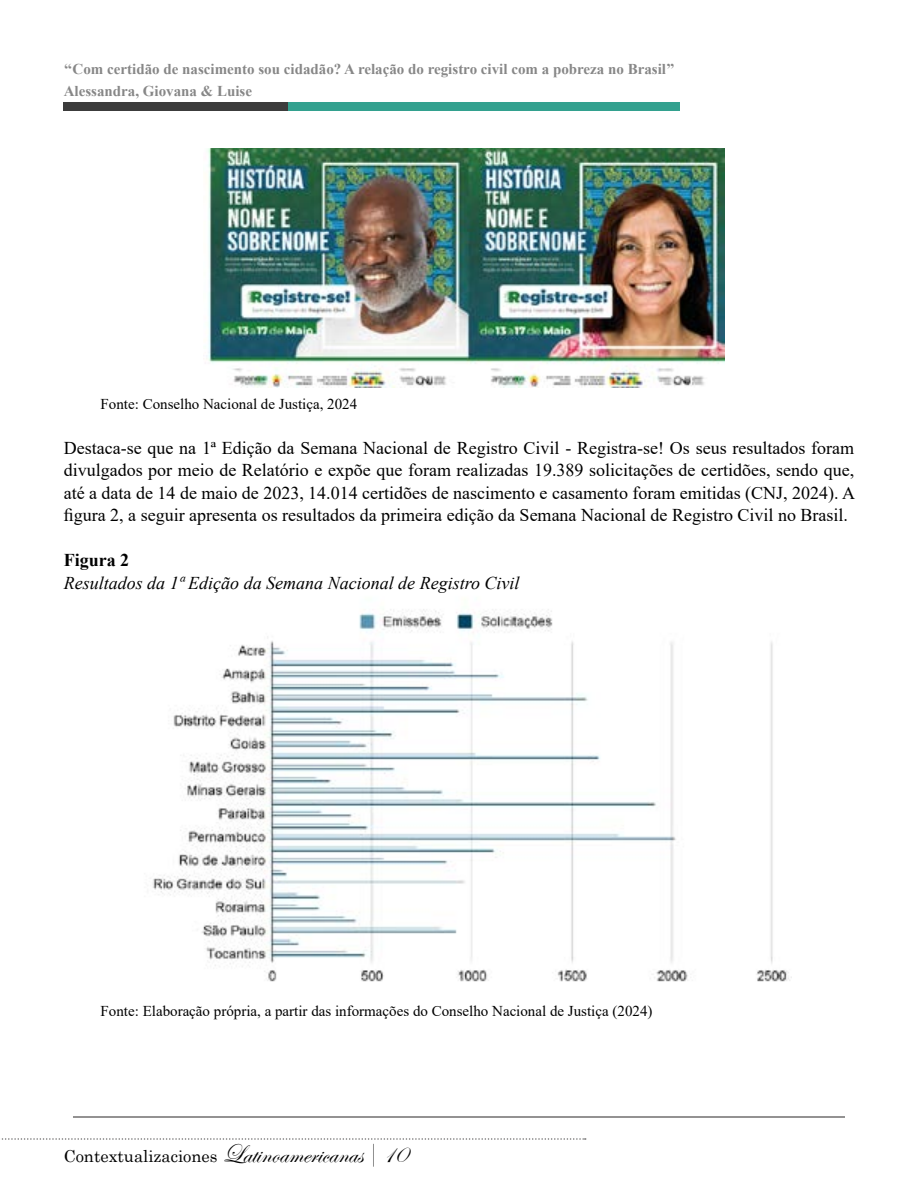
<style>
.page{position:relative;width:918px;height:1188px;background:#fff}
.page>*{position:absolute;margin:0;border:0;box-sizing:border-box;transform-origin:0 0}
.t1{font:18px/22.5px "Times New Roman";color:#000;text-align:justify}
.t2{font:italic 18px "Times New Roman";color:#000}
.t3{font:700 18px "Times New Roman";color:#000}
.t4{font:16.5px "Century";color:#000}
.t5{font:15px "Times New Roman";color:#000}
.t6{font:700 15px/22.5px "Times New Roman";color:#878787}
.s1{font-family:"Edwardian Script ITC";font-size:27px}
</style>
<div class="page">
<div style="left:288px;top:103px;width:392px;height:8px;background:#33a18f"></div>
<div style="left:64px;top:103px;width:224px;height:8px;background:#3c3c3c"></div>
<svg style="left:1px;top:1138px;width:585px;height:2px"></svg>
<hr style="left:73px;top:1116px;width:772px;height:2px;background:#706f6f">
<img style="left:207px;top:149px;width:517px;height:238px">
<img style="left:153px;top:609px;width:639px;height:373px">
<p class="t6" style="left:64px;top:57px;width:613px">‘‘Com certidão de nascimento sou cidadão? A relação do registro civil com a pobreza no Brasil’’<br>Alessandra, Giovana &amp; Luise</p>
<p class="t5" style="left:101px;top:393px;width:258px">Fonte: Conselho Nacional de Justiça, 2024</p>
<p class="t1" style="left:64px;top:436px;width:793px">Destaca-se que na 1ª Edição da Semana Nacional de Registro Civil - Registra-se! Os seus resultados foram divulgados por meio de Relatório e expõe que foram realizadas 19.389 solicitações de certidões, sendo que, até a data de 14 de maio de 2023, 14.014 certidões de nascimento e casamento foram emitidas (CNJ, 2024). A figura 2, a seguir apresenta os resultados da primeira edição da Semana Nacional de Registro Civil no Brasil.</p>
<p class="t3" style="left:64px;top:547px;width:67px">Figura 2</p>
<p class="t2" style="left:64px;top:570px;width:457px">Resultados da 1ª Edição da Semana Nacional de Registro Civil</p>
<p class="t5" style="left:101px;top:1001px;width:553px">Fonte: Elaboração própria, a partir das informações do Conselho Nacional de Justiça (2024)</p>
<p class="t4" style="left:64px;top:1143px;width:345px">Contextualizaciones <span class="s1">Latinoamericanas| 10</span></p>
</div>
